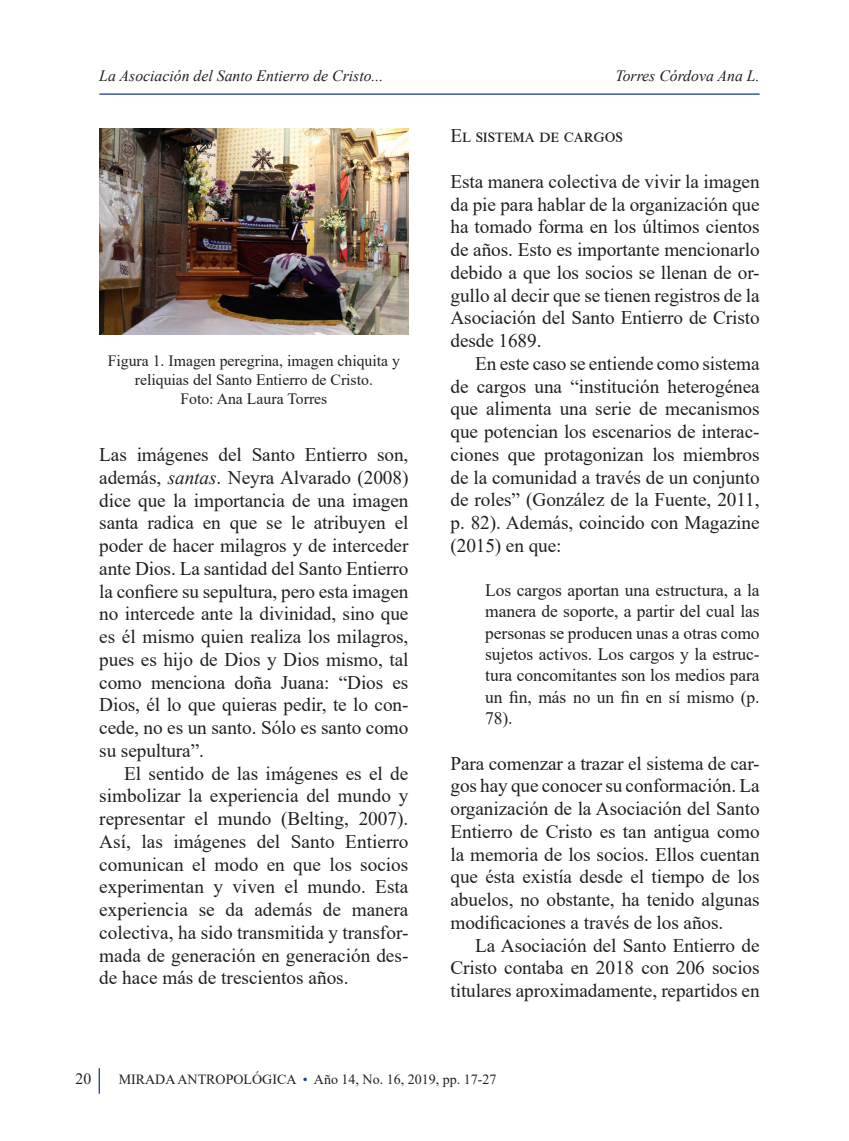
<style>
.page{position:relative;width:849px;height:1141px;background:#fff}
.page>*{position:absolute;margin:0;border:0;box-sizing:border-box;transform-origin:0 0}
.texto{font:19.25px/22.8px "Times New Roman";letter-spacing:-.005em;color:#231f20;text-align:justify}
.sangria_texto{font:19.25px/22.8px "Times New Roman";letter-spacing:-.005em;color:#231f20;text-align:justify}
.subtitulo{font:19.25px "Times New Roman";letter-spacing:.03em;color:#231f20}
.cita{font:17.5px/21.3px "Times New Roman";letter-spacing:-.005em;color:#231f20;text-align:justify}
.pie_de_imagen{font:15.75px/19.2px "Times New Roman";color:#231f20;text-align:center}
.t1{font:italic 15.75px "Times New Roman";color:#231f20}
.t2{font:14px "Times New Roman";color:#231f20}
.s1{font-style:italic}
.s2{color:#253f8e}
</style>
<div class="page">
<svg style="left:99px;top:1068px;width:1px;height:26px"></svg>
<hr style="left:99px;top:93px;width:660px;height:2px;background:#253f8e">
<img style="left:99px;top:129px;width:309px;height:206px">
<p class="t1" style="left:99px;top:65px;width:285px">La Asociación del Santo Entierro de Cristo...</p>
<p class="t1" style="left:615px;top:65px;width:146px">Torres Córdova Ana L.</p>
<p class="pie_de_imagen" style="left:108px;top:350px;width:294px">Figura 1. Imagen peregrina, imagen chiquita y reliquias del Santo Entierro de Cristo.</p>
<p class="pie_de_imagen" style="left:180px;top:389px;width:148px">Foto: Ana Laura Torres</p>
<p class="texto" style="left:99px;top:443px;width:310px">Las imágenes del Santo Entierro son, además, <span class="s1">santas</span>. Neyra Alvarado (2008) dice que la importancia de una imagen santa radica en que se le atribuyen el poder de hacer milagros y de interceder ante Dios. La santidad del Santo Entierro la confiere su sepultura, pero esta imagen no intercede ante la divinidad, sino que es él mismo quien realiza los milagros, pues es hijo de Dios y Dios mismo, tal como menciona doña Juana: “Dios es Dios, él lo que quieras pedir, te lo con&shy;cede, no es un santo. Sólo es santo como su sepultura”.</p>
<p class="sangria_texto" style="left:99px;top:761px;width:310px;text-indent:25px">El sentido de las imágenes es el de simbolizar la experiencia del mundo y representar el mundo (Belting, 2007).<br>Así, las imágenes del Santo Entierro comunican el modo en que los socios experimentan y viven el mundo. Esta experiencia se da además de manera colectiva, ha sido transmitida y transfor&shy;mada de generación en generación des&shy;de hace más de trescientos años.</p>
<p class="subtitulo" style="left:450px;top:122px;width:174px">El sistema de cargos</p>
<p class="texto" style="left:450px;top:169px;width:310px">Esta manera colectiva de vivir la imagen da pie para hablar de la organización que ha tomado forma en los últimos cientos de años. Esto es importante mencionarlo debido a que los socios se llenan de or&shy;gullo al decir que se tienen registros de la Asociación del Santo Entierro de Cristo desde 1689.</p>
<p class="sangria_texto" style="left:450px;top:351px;width:310px;text-indent:25px">En este caso se entiende como sistema de cargos una “institución heterogénea que alimenta una serie de mecanismos que potencian los escenarios de interac&shy;ciones que protagonizan los miembros de la comunidad a través de un conjunto de roles” (González de la Fuente, 2011, p. 82). Además, coincido con Magazine (2015) en que:</p>
<p class="cita" style="left:485px;top:579px;width:276px">Los cargos aportan una estructura, a la manera de soporte, a partir del cual las personas se producen unas a otras como sujetos activos. Los cargos y la estruc&shy;tura concomitantes son los medios para un fin, más no un fin en sí mismo (p.<br>78).</p>
<p class="texto" style="left:450px;top:751px;width:310px">Para comenzar a trazar el sistema de car&shy;gos hay que conocer su conformación. La organización de la Asociación del Santo Entierro de Cristo es tan antigua como la memoria de los socios. Ellos cuentan que ésta existía desde el tiempo de los abuelos, no obstante, ha tenido algunas modificaciones a través de los años.</p>
<p class="sangria_texto" style="left:450px;top:933px;width:310px;text-indent:25px">La Asociación del Santo Entierro de Cristo contaba en 2018 con 206 socios titulares aproximadamente, repartidos en</p>
<p class="pie_de_imagen" style="left:76px;top:1069px;width:17px">20</p>
<p class="t2" style="left:119px;top:1070px;width:379px">MIRADA ANTROPOLÓGICA <span class="s2">•</span> Año 14, No. 16, 2019, pp. 17-27</p>
</div>
